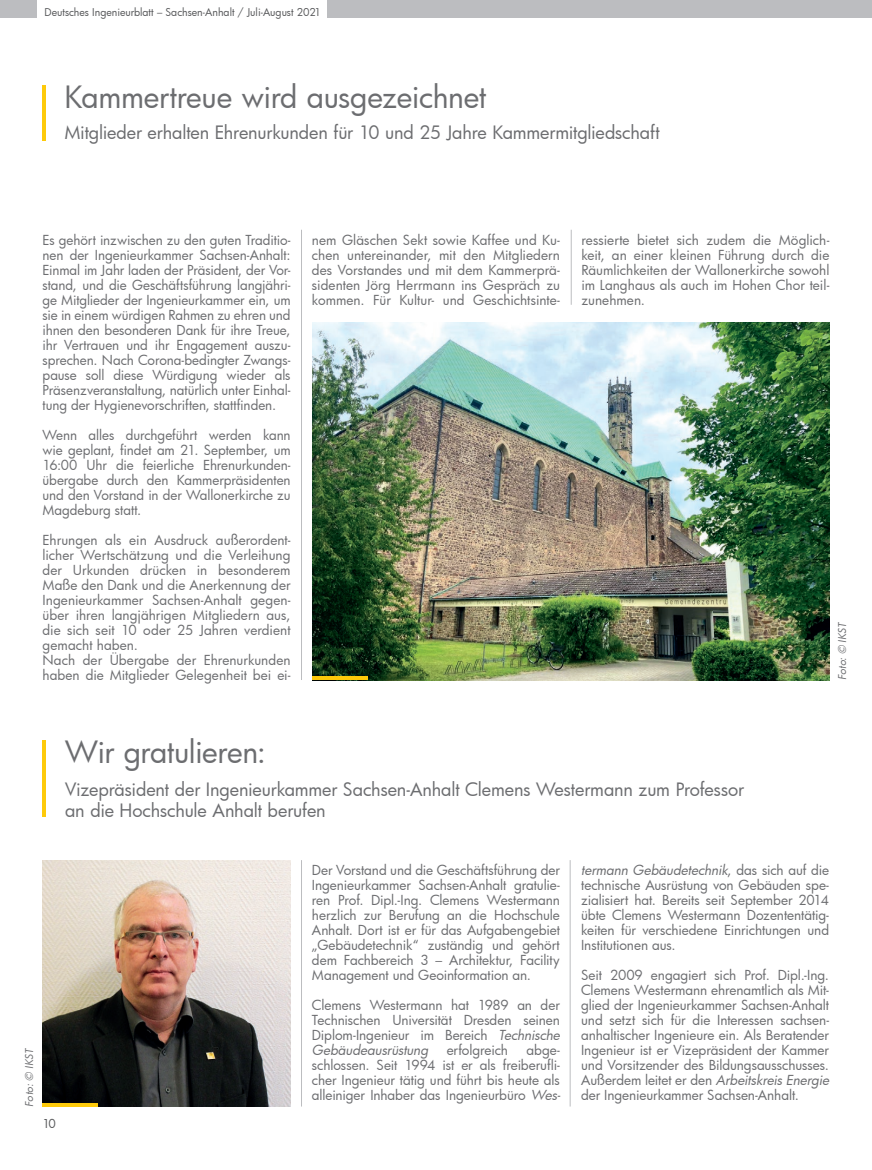
<style>
.page{position:relative;width:872px;height:1170px;background:#fff}
.page>*{position:absolute;margin:0;border:0;box-sizing:border-box;transform-origin:0 0}
.t1{font:30px "Futura Bk";letter-spacing:-.015em;color:#6c6d70}
.t2{font:18px/21.6px "Futura Bk";letter-spacing:-.01em;color:#6c6d70}
.t3{font:13.5px/15px "Futura Bk";letter-spacing:-.005em;color:#6c6d70;text-align:justify}
.t4{font:12px "Futura Bk";color:#57585a}
.t5{font:10.5px "Futura Bk";color:#57585a}
.t6{font:italic 10.5px "Futura Bk";color:#6c6d70}
.s1{font-style:italic}
</style>
<div class="page">
<div style="left:0;top:0;width:36px;height:17px;background:#bcbdc0"></div>
<div style="left:327px;top:0;width:545px;height:17px;background:#bcbdc0"></div>
<hr style="left:43px;top:740px;width:3px;height:76px;background:#feca0a">
<img style="left:43px;top:860px;width:247px;height:246px">
<svg style="left:43px;top:1102px;width:55px;height:4px"></svg>
<hr style="left:570px;top:860px;width:1px;height:246px;background:#bcbdc0">
<hr style="left:301px;top:860px;width:1px;height:246px;background:#bcbdc0">
<hr style="left:42px;top:85px;width:3px;height:55px;background:#feca0a">
<hr style="left:301px;top:230px;width:1px;height:450px;background:#bcbdc0">
<hr style="left:571px;top:230px;width:1px;height:75px;background:#bcbdc0">
<img style="left:312px;top:322px;width:517px;height:358px">
<hr style="left:312px;top:676px;width:56px;height:4px;background:#feca0a">
<p class="t5" style="left:45px;top:6px;width:278px">Deutsches Ingenieurblatt – Sachsen-Anhalt / Juli-August 2021</p>
<h1 class="t1" style="left:64px;top:76px;width:423px">Kammertreue wird ausgezeichnet</h1>
<h2 class="t2" style="left:64px;top:122px;width:596px">Mitglieder erhalten Ehrenurkunden für 10 und 25 Jahre Kammermitgliedschaft</h2>
<p class="t3" style="left:43px;top:232px;width:250px">Es gehört inzwischen zu den guten Traditio&shy;nen der Ingenieurkammer Sachsen-Anhalt:<br>Einmal im Jahr laden der Präsident, der Vor&shy;stand, und die Geschäftsführung langjähri&shy;ge Mitglieder der Ingenieurkammer ein, um sie in einem würdigen Rahmen zu ehren und ihnen den besonderen Dank für ihre Treue, ihr Vertrauen und ihr Engagement auszu&shy;sprechen. Nach Corona-bedingter Zwangs&shy;pause soll diese Würdigung wieder als Präsenzveranstaltung, natürlich unter Einhal&shy;tung der Hygienevorschriften, stattfinden.</p>
<p class="t3" style="left:43px;top:427px;width:250px">Wenn alles durchgeführt werden kann wie geplant, findet am 21. September, um 16:00 Uhr die feierliche Ehrenurkunden&shy;übergabe durch den Kammerpräsidenten und den Vorstand in der Wallonerkirche zu Magdeburg statt.</p>
<p class="t3" style="left:43px;top:532px;width:250px;text-align:left">Ehrungen als ein Ausdruck außerordent&shy;licher Wertschätzung und die Verleihung der Urkunden drücken in besonderem Maße den Dank und die Anerkennung der Ingenieurkammer Sachsen-Anhalt gegen&shy;über ihren langjährigen Mitgliedern aus, die sich seit 10 oder 25 Jahren verdient gemacht haben.<br>Nach der Übergabe der Ehrenurkunden haben die Mitglieder Gelegenheit bei ei-</p>
<p class="t3" style="left:312px;top:232px;width:250px">nem Gläschen Sekt sowie Kaffee und Ku&shy;chen untereinander, mit den Mitgliedern des Vorstandes und mit dem Kammerprä&shy;sidenten Jörg Herrmann ins Gespräch zu kommen. Für Kultur- und Geschichtsinte-</p>
<p class="t3" style="left:581px;top:232px;width:250px">ressierte bietet sich zudem die Möglich&shy;keit, an einer kleinen Führung durch die Räumlichkeiten der Wallonerkirche sowohl im Langhaus als auch im Hohen Chor teil&shy;zunehmen.</p>
<p class="t6" style="left:835px;top:680px;width:60px;rotate:-90deg">Foto: © IKST</p>
<h1 class="t1" style="left:65px;top:731px;width:202px">Wir gratulieren:</h1>
<h2 class="t2" style="left:65px;top:778px;width:680px">Vizepräsident der Ingenieurkammer Sachsen-Anhalt Clemens Westermann zum Professor an die Hochschule Anhalt berufen</h2>
<p class="t6" style="left:22px;top:1106px;width:60px;rotate:-90deg">Foto: © IKST</p>
<p class="t4" style="left:43px;top:1114px;width:15px">10</p>
<p class="t3" style="left:312px;top:862px;width:249px">Der Vorstand und die Geschäftsführung der Ingenieurkammer Sachsen-Anhalt gratulie&shy;ren Prof. Dipl.-Ing. Clemens Westermann herzlich zur Berufung an die Hochschule Anhalt. Dort ist er für das Aufgabengebiet „Gebäudetechnik“ zuständig und gehört dem Fachbereich 3 – Architektur, Facility Management und Geoinformation an.</p>
<p class="t3" style="left:312px;top:997px;width:249px">Clemens Westermann hat 1989 an der Technischen Universität Dresden seinen Diplom-Ingenieur im Bereich <span class="s1">Technische Gebäudeausrüstung</span></p>
<p class="t3" style="left:447px;top:1042px;width:63px">erfolgreich</p>
<p class="t3" style="left:312px;top:1042px;width:250px;text-indent:215px">abge&shy;schlossen. Seit 1994 ist er als freiberufli&shy;cher Ingenieur tätig und führt bis heute als alleiniger Inhaber das Ingenieurbüro <span class="s1">Wes-</span></p>
<p class="t3" style="left:581px;top:862px;width:249px"><span class="s1">termann Gebäudetechnik</span>, das sich auf die technische Ausrüstung von Gebäuden spe&shy;zialisiert hat. Bereits seit September 2014 übte Clemens Westermann Dozententätig&shy;keiten für verschiedene Einrichtungen und Institutionen aus.</p>
<p class="t3" style="left:581px;top:967px;width:249px">Seit 2009 engagiert sich Prof. Dipl.-Ing.<br>Clemens Westermann ehrenamtlich als Mit&shy;glied der Ingenieurkammer Sachsen-Anhalt und setzt sich für die Interessen sachsen&shy;anhaltischer Ingenieure ein. Als Beratender Ingenieur ist er Vizepräsident der Kammer und Vorsitzender des Bildungsausschusses.<br>Außerdem leitet er den <span class="s1">Arbeitskreis Energie </span>der Ingenieurkammer Sachsen-Anhalt.</p>
</div>
